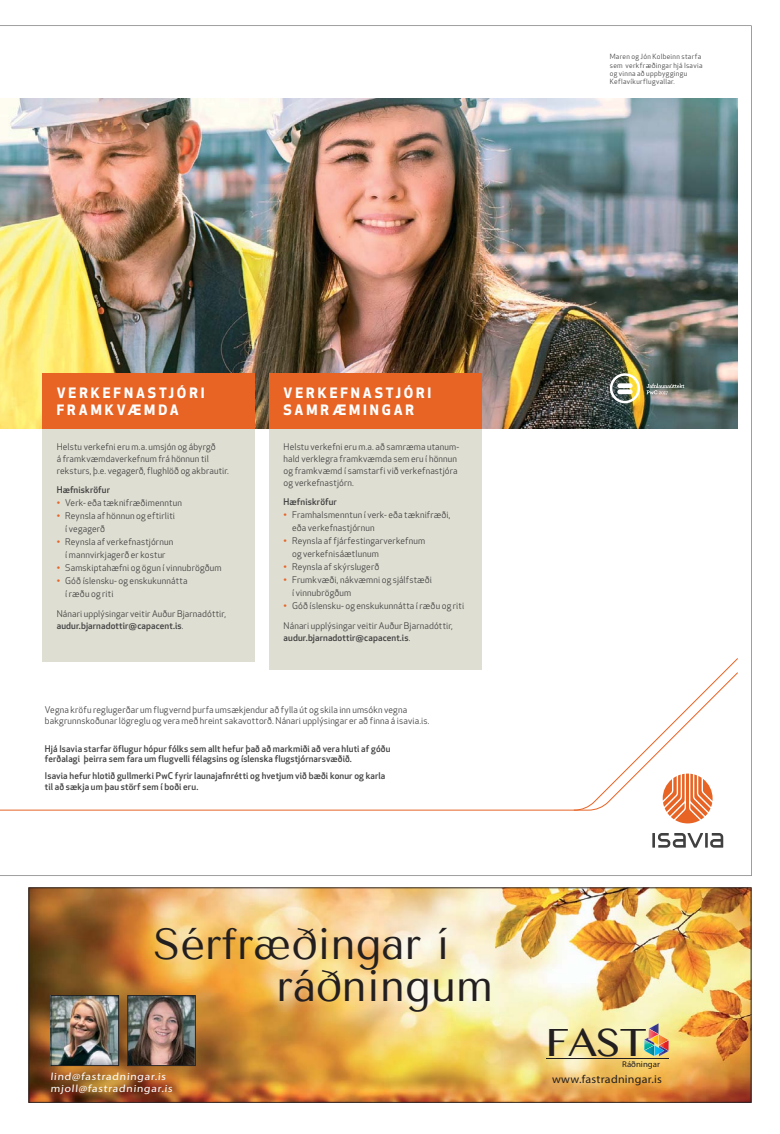
<style>
.page{position:relative;width:780px;height:1134px;background:#fff}
.page>*{position:absolute;margin:0;border:0;box-sizing:border-box;transform-origin:0 0}
.t1{font:43.3px/41.8px "Tenor Sans";color:#231f20}
.t2{font:34.9px "Bangla MN";color:#231f20;scale:1.05 1}
.t3{font:700 14px/16.8px "Apex New";letter-spacing:.21em;color:#fff}
.t4{font:11.4px "Myriad Pro";letter-spacing:.02em;color:#231f20;scale:1.05 1}
.t5{font:10.4px/12.3px "Myriad Pro";color:#fff;scale:1.12 1}
.t6{font:9px/12px "Apex New";letter-spacing:.015em;color:#404041}
.t7{font:500 9px/10.8px "Apex New";letter-spacing:.015em;color:#404041}
.t8{font:8.4px "Myriad Pro";color:#231f20;scale:1.05 1}
.t9{font:7px/8.4px "Apex New";letter-spacing:.045em;color:#404041}
.s1{font-weight:500;color:#e76425}
.s2{font-weight:500}
</style>
<div class="page">
<img style="left:0;top:98px;width:751px;height:778px">
<img style="left:28px;top:887px;width:723px;height:216px">
<p class="t9" style="left:609px;top:53px;width:94px">Maren og Jón Kolbeinn starfa sem verkfræðingar hjá Isavia og vinna að uppbyggingu<br>Keflavíkurflugvallar.</p>
<h3 class="t3" style="left:57px;top:385px;width:149px">VERKEFNASTJÓRI<br>FRAMKVÆMDA</h3>
<h3 class="t3" style="left:283px;top:385px;width:149px">VERKEFNASTJÓRI<br>SAMRÆMINGAR</h3>
<p class="t6" style="left:57px;top:441px;width:174px">Helstu verkefni eru m.a. umsjón og ábyrgð<br>á framkvæmdaverkefnum frá hönnun til reksturs, þ.e. vegagerð, flughlöð og akbrautir.</p>
<p class="t7" style="left:57px;top:485px;width:55px">Hæfniskröfur</p>
<p class="t6" style="left:57px;top:497px;width:127px"><span class="s1">•</span> Verk- eða tæknifræðimenntun</p>
<p class="t6" style="left:65px;top:510px;width:111px;line-height:13px;text-indent:-9px"><span class="s1">•</span> Reynsla af hönnun og eftirliti í vegagerð</p>
<p class="t6" style="left:57px;top:536px;width:118px;line-height:13px;text-align:center"><span class="s1">•</span> Reynsla af verkefnastjórnun í mannvirkjagerð er kostur</p>
<p class="t6" style="left:57px;top:562px;width:166px"><span class="s1">•</span> Samskiptahæfni og ögun í vinnubrögðum</p>
<p class="t6" style="left:65px;top:575px;width:124px;line-height:13px;text-indent:-9px"><span class="s1">•</span> Góð íslensku- og enskukunnátta í ræðu og riti</p>
<p class="t6" style="left:57px;top:609px;width:171px">Nánari upplýsingar veitir Auður Bjarnadóttir, <span class="s2">audur.bjarnadottir@capacent.is</span>.</p>
<p class="t6" style="left:283px;top:441px;width:177px">Helstu verkefni eru m.a. að samræma utanum&shy;hald verklegra framkvæmda sem eru í hönnun og framkvæmd í samstarfi við verkefnastjóra og verkefnastjórn.</p>
<p class="t7" style="left:283px;top:497px;width:55px">Hæfniskröfur</p>
<p class="t6" style="left:292px;top:509px;width:160px;line-height:13px;text-indent:-9px"><span class="s1">•</span> Framhalsmenntun í verk- eða tæknifræði, eða verkefnastjórnun</p>
<p class="t6" style="left:292px;top:535px;width:134px;line-height:13px;text-indent:-9px"><span class="s1">•</span> Reynsla af fjárfestingarverkefnum og verkefnisáætlunum</p>
<p class="t6" style="left:283px;top:561px;width:97px"><span class="s1">•</span> Reynsla af skýrslugerð</p>
<p class="t6" style="left:292px;top:574px;width:141px;line-height:13px;text-indent:-9px"><span class="s1">•</span> Frumkvæði, nákvæmni og sjálfstæði í vinnubrögðum</p>
<p class="t6" style="left:283px;top:600px;width:182px"><span class="s1">•</span> Góð íslensku- og enskukunnátta í ræðu og riti</p>
<p class="t6" style="left:283px;top:621px;width:171px">Nánari upplýsingar veitir Auður Bjarnadóttir, <span class="s2">audur.bjarnadottir@capacent.is</span>.</p>
<p class="t6" style="left:45px;top:705px;width:386px;line-height:10.8px">Vegna kröfu reglugerðar um flugvernd þurfa umsækjendur að fylla út og skila inn umsókn vegna bakgrunnskoðunar lögreglu og vera með hreint sakavottorð. Nánari upplýsingar er að finna á isavia.is.</p>
<p class="t7" style="left:45px;top:744px;width:347px">Hjá Isavia starfar öflugur hópur fólks sem allt hefur það að markmiði að vera hluti af góðu ferðalagi þeirra sem fara um flugvelli félagsins og íslenska flugstjórnarsvæðið.</p>
<p class="t7" style="left:45px;top:771px;width:342px">Isavia hefur hlotið gullmerki PwC fyrir launajafnrétti og hvetjum við bæði konur og karla til að sækja um þau störf sem í boði eru.</p>
<h1 class="t1" style="left:276px;top:924px;width:218px;text-indent:-123px">Sérfræðingar í ráðningum</h1>
<p class="t5" style="left:50px;top:1071px;width:111px">lind@fastradningar.is mjoll@fastradningar.is</p>
<h2 class="t2" style="left:546px;top:1023px;width:98px">FAST</h2>
<p class="t8" style="left:622px;top:1060px;width:37px">Ráðningar</p>
<p class="t4" style="left:552px;top:1075px;width:106px">www.fastradningar.is</p>
</div>
